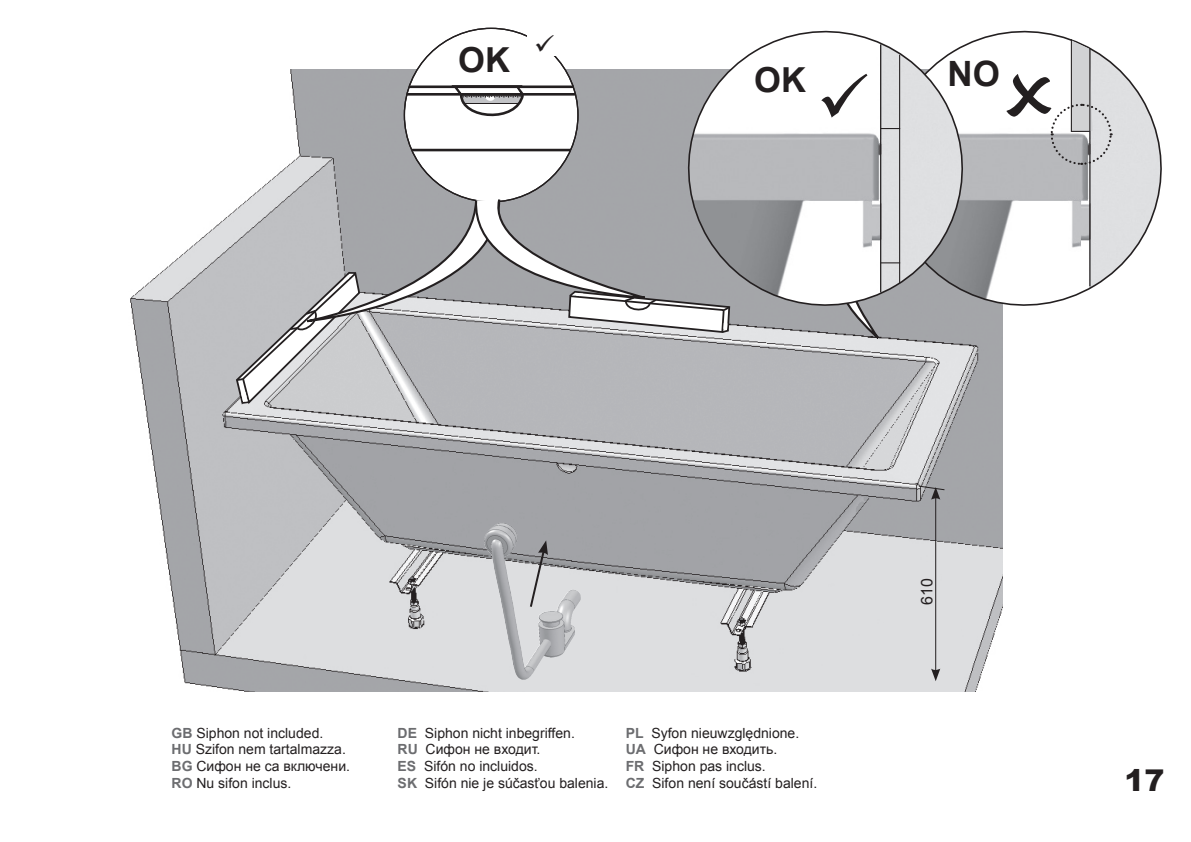
<style>
.page{position:relative;width:1191px;height:842px;background:#fff}
.page>*{position:absolute;margin:0;border:0;box-sizing:border-box;transform-origin:0 0}
.t1{font:700 34.8px "Arial";color:#231f20}
.t2{font:700 34.4px "Arial";color:#231f20}
.t3{font:900 30px "Arial";color:#231f20}
.t4{font:16px "Arial";color:#231f20}
.t5{font:14px "Arial";color:#231f20}
.s1{font-weight:700;color:#6c6d70}
</style>
<div class="page">
<img style="left:130px;top:70px;width:872px;height:621px">
<svg style="left:534px;top:540px;width:14px;height:69px"></svg>
<hr style="left:935px;top:496px;width:1px;height:176px;background:#231f20">
<svg style="left:931px;top:669px;width:9px;height:12px"></svg>
<svg style="left:917px;top:485px;width:28px;height:15px"></svg>
<div style="left:404px;top:28px;width:174px;height:174px;background:#fff;border-radius:50%"></div>
<svg style="left:452px;top:88px;width:74px;height:29px"></svg>
<svg style="left:234px;top:197px;width:498px;height:209px;background:#b7b8bb"></svg>
<hr style="left:412px;top:149px;width:158px;height:2px;background:#231f20">
<hr style="left:407px;top:93px;width:168px;height:3px;background:#231f20">
<hr style="left:409px;top:85px;width:164px;height:3px;background:#231f20">
<img style="left:484px;top:523px;width:50px;height:157px">
<svg style="left:839px;top:324px;width:41px;height:16px"></svg>
<svg style="left:983px;top:30px;width:179px;height:294px"></svg>
<svg style="left:667px;top:30px;width:316px;height:294px"></svg>
<hr style="left:899px;top:55px;width:1px;height:228px;background:#231f20">
<svg style="left:881px;top:128px;width:18px;height:1px"></svg>
<hr style="left:880px;top:45px;width:1px;height:247px;background:#231f20">
<svg style="left:881px;top:262px;width:18px;height:1px"></svg>
<hr style="left:1070px;top:39px;width:2px;height:93px;background:#231f20">
<hr style="left:1089px;top:48px;width:1px;height:238px;background:#231f20">
<svg style="left:994px;top:41px;width:118px;height:125px"></svg>
<svg style="left:821px;top:73px;width:46px;height:45px"></svg>
<h2 class="t2" style="left:458px;top:37px;width:53px">OK</h2>
<h2 class="t2" style="left:754px;top:57px;width:53px">OK</h2>
<h1 class="t1" style="left:947px;top:51px;width:54px">NO</h1>
<p class="t5" style="left:171px;top:723px;width:153px"><span class="s1">GB</span> Siphon not included.</p>
<p class="t5" style="left:397px;top:723px;width:179px"><span class="s1">DE</span> Siphon nicht inbegriffen.</p>
<p class="t5" style="left:626px;top:723px;width:175px"><span class="s1">PL</span> Syfon nieuwzględnione.</p>
<p class="t5" style="left:171px;top:740px;width:176px"><span class="s1">HU</span> Szifon nem tartalmazza.</p>
<p class="t5" style="left:397px;top:740px;width:144px"><span class="s1">RU</span> Сифон не входит.</p>
<p class="t5" style="left:626px;top:740px;width:153px"><span class="s1">UA</span> Сифон не входить.</p>
<p class="t5" style="left:171px;top:757px;width:180px"><span class="s1">BG</span> Сифон не са включени.</p>
<p class="t5" style="left:397px;top:757px;width:142px"><span class="s1">ES</span> Sifón no incluidos.</p>
<p class="t5" style="left:626px;top:757px;width:142px"><span class="s1">FR</span> Siphon pas inclus.</p>
<p class="t5" style="left:172px;top:774px;width:121px"><span class="s1">RO</span> Nu sifon inclus.</p>
<p class="t5" style="left:398px;top:774px;width:421px"><span class="s1">SK</span> Sifón nie je súčasťou balenia. <span class="s1">CZ</span> Sifon není součástí balení.</p>
<p class="t4" style="left:916px;top:605px;width:28px;rotate:-90deg">610</p>
<h3 class="t3" style="left:1124px;top:759px;width:42px">17</h3>
</div>
